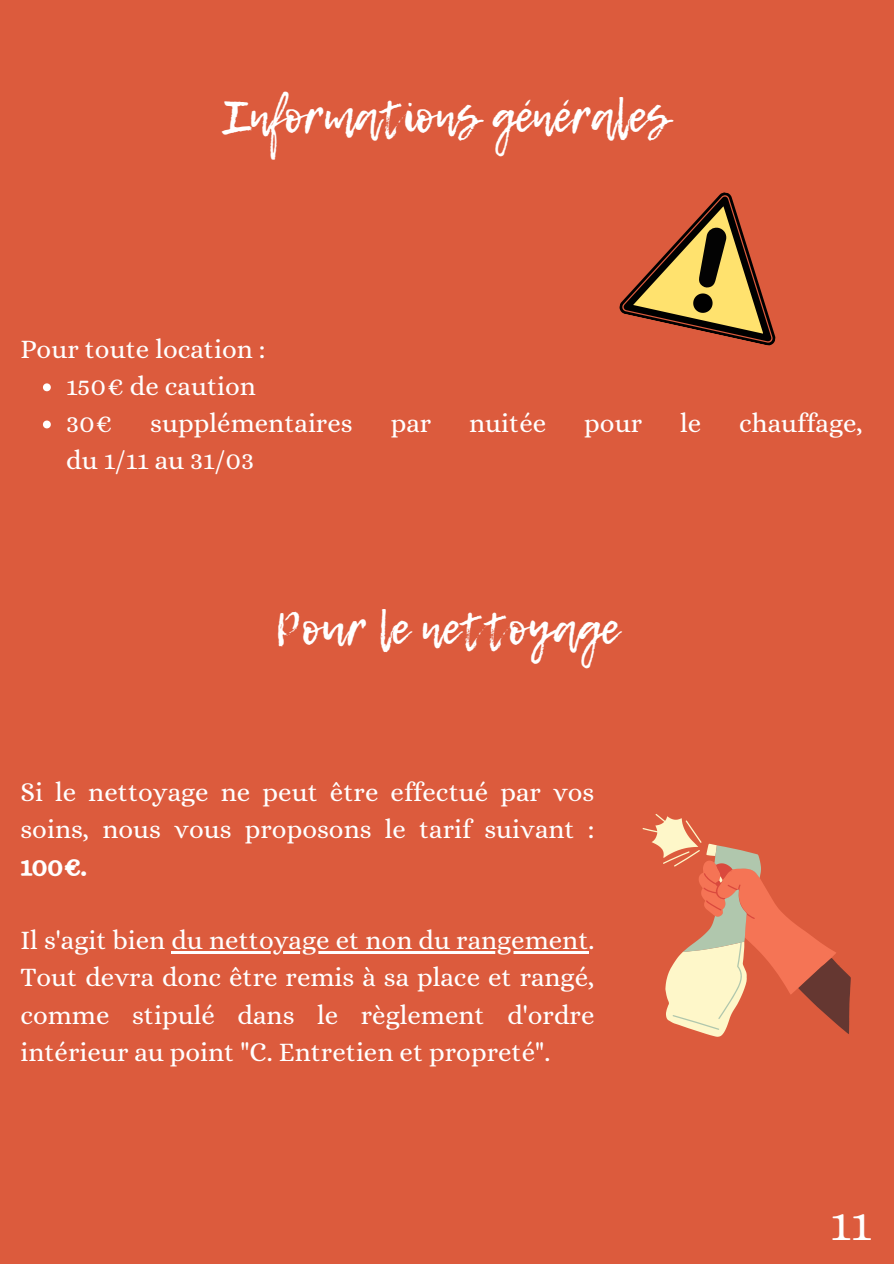
<style>
.page{position:relative;width:894px;height:1264px;background:#fff}
.page>*{position:absolute;margin:0;border:0;box-sizing:border-box;transform-origin:0 0}
.t1{font:48px "Alice";color:#fff}
.t2{font:45px "Lemon Tuesday";color:#fff}
.t3{font:26.85px/37.2px "Alice";color:#fff}
.t4{font:26.85px "CA Generated";color:#fff}
</style>
<div class="page">
<div style="left:0;top:0;width:893px;height:1263px;background:#dc5b3d"></div>
<svg style="left:619px;top:192px;width:157px;height:154px"></svg>
<svg style="left:642px;top:814px;width:208px;height:222px"></svg>
<svg style="left:43px;top:383px;width:8px;height:8px"></svg>
<svg style="left:43px;top:420px;width:8px;height:8px"></svg>
<hr style="left:171px;top:951px;width:417px;height:2px;background:#fff">
<h2 class="t2" style="left:224px;top:90px;width:447px">Informations générales</h2>
<p class="t3" style="left:66px;top:331px;width:201px;text-indent:-46px">Pour toute location :<br>150€ de caution<br>30€</p>
<p class="t3" style="left:150px;top:406px;width:204px">supplémentaires</p>
<p class="t3" style="left:390px;top:406px;width:42px">par</p>
<p class="t3" style="left:469px;top:406px;width:79px">nuitée</p>
<p class="t3" style="left:584px;top:406px;width:59px">pour</p>
<p class="t3" style="left:679px;top:406px;width:23px">le</p>
<p class="t3" style="left:738px;top:406px;width:125px">chauffage,</p>
<p class="t3" style="left:66px;top:443px;width:189px">du 1/11 au 31/03</p>
<h2 class="t2" style="left:275px;top:602px;width:344px">Pour le nettoyage</h2>
<p class="t3" style="left:20px;top:774px;width:575px">Si le nettoyage ne peut être effectué par vos soins, nous vous proposons le tarif suivant :</p>
<p class="t4" style="left:20px;top:851px;width:68px">100€.</p>
<p class="t3" style="left:20px;top:923px;width:575px;text-align:justify">Il s'agit bien du nettoyage et non du rangement.<br>Tout devra donc être remis à sa place et rangé, comme stipulé dans le règlement d'ordre intérieur au point "C. Entretien et propreté".</p>
<h1 class="t1" style="left:830px;top:1198px;width:43px">11</h1>
</div>
